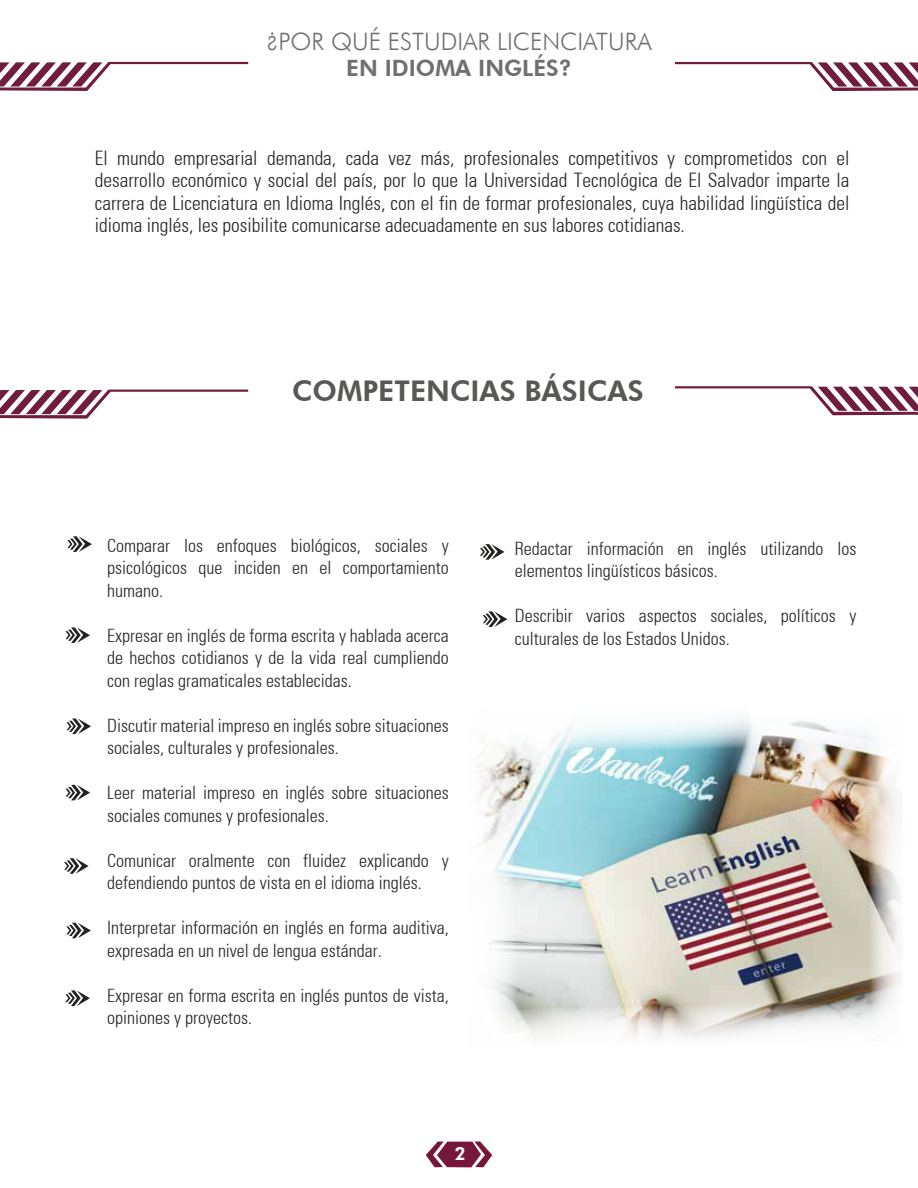
<style>
.page{position:relative;width:918px;height:1188px;background:#fff}
.page>*{position:absolute;margin:0;border:0;box-sizing:border-box;transform-origin:0 0}
.t1{font:800 28.5px "Futura BT";color:#585857}
.t2{font:300 24px "Futura BT";color:#6f6f6e}
.t3{font:800 22.5px "Futura BT";color:#6f6f6e}
.t4{font:300 condensed 19.5px/22.5px "Univers";color:#222221;text-align:justify}
.t5{font:800 18.15px "Futura BT";color:#fff}
.t6{font:300 condensed 18px/22.5px "Univers";color:#222221}
</style>
<div class="page">
<img style="left:521px;top:753px;width:342px;height:248px">
<svg style="left:64px;top:858px;width:25px;height:16px"></svg>
<svg style="left:67px;top:719px;width:24px;height:15px"></svg>
<svg style="left:66px;top:785px;width:24px;height:15px"></svg>
<svg style="left:66px;top:923px;width:25px;height:15px"></svg>
<svg style="left:67px;top:536px;width:25px;height:16px"></svg>
<svg style="left:480px;top:544px;width:24px;height:16px"></svg>
<svg style="left:66px;top:627px;width:24px;height:16px"></svg>
<svg style="left:0;top:390px;width:248px;height:29px"></svg>
<svg style="left:675px;top:386px;width:243px;height:29px"></svg>
<svg style="left:0;top:62px;width:248px;height:29px"></svg>
<svg style="left:675px;top:62px;width:243px;height:29px"></svg>
<svg style="left:426px;top:1142px;width:66px;height:25px"></svg>
<svg style="left:65px;top:990px;width:25px;height:16px"></svg>
<svg style="left:478px;top:736px;width:43px;height:265px"></svg>
<svg style="left:499px;top:1001px;width:364px;height:37px"></svg>
<svg style="left:483px;top:611px;width:24px;height:16px"></svg>
<svg style="left:488px;top:718px;width:375px;height:35px"></svg>
<svg style="left:863px;top:734px;width:39px;height:289px"></svg>
<h2 class="t2" style="left:266px;top:27px;width:387px">¿POR QUÉ ESTUDIAR LICENCIATURA</h2>
<p class="t3" style="left:346px;top:55px;width:227px">EN IDIOMA INGLÉS?</p>
<p class="t4" style="left:95px;top:147px;width:756px">El mundo empresarial demanda, cada vez más, profesionales competitivos y comprometidos con el desarrollo económico y social del país, por lo que la Universidad Tecnológica de El Salvador imparte la carrera de Licenciatura en Idioma Inglés, con el fin de formar profesionales, cuya habilidad lingüística del idioma inglés, les posibilite comunicarse adecuadamente en sus labores cotidianas.</p>
<h1 class="t1" style="left:292px;top:373px;width:353px">COMPETENCIAS BÁSICAS</h1>
<p class="t6" style="left:107px;top:534px;width:343px;text-align:justify">Comparar los enfoques biológicos, sociales y psicológicos que inciden en el comportamiento humano.</p>
<p class="t6" style="left:107px;top:624px;width:343px;text-align:justify">Expresar en inglés de forma escrita y hablada acerca de hechos cotidianos y de la vida real cumpliendo con reglas gramaticales establecidas.</p>
<p class="t6" style="left:107px;top:714px;width:343px">Discutir material impreso en inglés sobre situaciones sociales, culturales y profesionales.</p>
<p class="t6" style="left:107px;top:781px;width:343px">Leer material impreso en inglés sobre situaciones sociales comunes y profesionales.</p>
<p class="t6" style="left:107px;top:849px;width:343px">Comunicar oralmente con fluidez explicando y defendiendo puntos de vista en el idioma inglés.</p>
<p class="t6" style="left:107px;top:916px;width:343px">Interpretar información en inglés en forma auditiva, expresada en un nivel de lengua estándar.</p>
<p class="t6" style="left:107px;top:984px;width:343px">Expresar en forma escrita en inglés puntos de vista, opiniones y proyectos.</p>
<p class="t5" style="left:455px;top:1142px;width:13px">2</p>
<p class="t6" style="left:515px;top:537px;width:343px">Redactar información en inglés utilizando los elementos lingüísticos básicos.</p>
<p class="t6" style="left:515px;top:605px;width:343px">Describir varios aspectos sociales, políticos y culturales de los Estados Unidos.</p>
</div>
